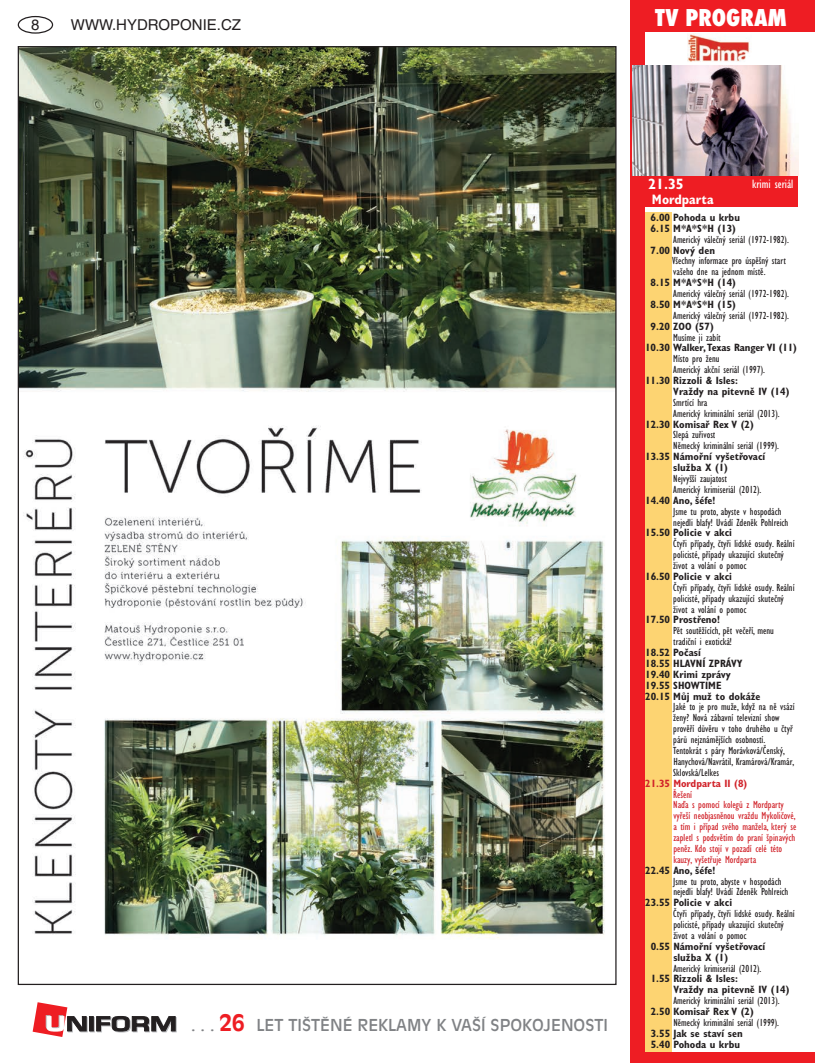
<style>
.page{position:relative;width:815px;height:1063px;background:#fff}
.page>*{position:absolute;margin:0;border:0;box-sizing:border-box;transform-origin:0 0}
.t1{font:800 condensed 22.5px "Futura";color:#fff}
.t2{font:16.25px "Antique Olive CE";color:#808285}
.t3{font:15px "Helvetica CE";color:#231f20}
.t4{font:700 condensed 15px "Gill Sans CE";color:#fff}
.t5{font:700 condensed 13.75px "Gill Sans CE";color:#fff}
.t6{font:condensed 12.5px "Gill Sans CE";color:#fff}
.t7{font:condensed 10.62px/10.9px "Gill Sans CE";color:#231f20}
.t8{font:700 condensed 10.62px/10.9px "Gill Sans CE";color:#231f20}
.t9{font:condensed 10.62px/10.9px "Gill Sans CE";color:#d1232a}
.t10{font:700 condensed 10.62px "Gill Sans CE";color:#d1232a}
.s1{font-weight:700;font-size:22.5px;color:#ee1d23}
</style>
<div class="page">
<div style="left:18px;top:16px;width:35px;height:18px;border:1px solid #231f20;border-radius:50%"></div>
<svg style="left:90px;top:1017px;width:5px;height:15px"></svg>
<svg style="left:89px;top:1016px;width:5px;height:15px"></svg>
<svg style="left:96px;top:1016px;width:81px;height:16px"></svg>
<svg style="left:33px;top:1002px;width:55px;height:35px"></svg>
<div style="left:631px;top:0;width:184px;height:32px;background:#ee1d23"></div>
<div style="left:631px;top:175px;width:166px;height:32px;background:#ee1d23"></div>
<img style="left:687px;top:33px;width:63px;height:29px">
<div style="left:631px;top:0;width:14px;height:1063px;background:#ee1d23"></div>
<div style="left:631px;top:1052px;width:184px;height:11px;background:#ee1d23"></div>
<div style="left:645px;top:213px;width:26px;height:839px;background:#fdd472"></div>
<img style="left:632px;top:66px;width:167px;height:110px">
<img style="left:20px;top:48px;width:595px;height:891px">
<h3 class="t3" style="left:31px;top:16px;width:10px">8</h3>
<h3 class="t3" style="left:71px;top:16px;width:172px">WWW.HYDROPONIE.CZ</h3>
<h1 class="t1" style="left:655px;top:2px;width:133px">TV PROGRAM</h1>
<h2 class="t2" style="left:191px;top:1016px;width:418px">. . . <span class="s1">26</span> LET TIŠTĚNÉ REKLAMY K VAŠÍ SPOKOJENOSTI</h2>
<h3 class="t4" style="left:648px;top:175px;width:37px">21.35</h3>
<p class="t5" style="left:652px;top:191px;width:63px">Mordparta</p>
<p class="t6" style="left:752px;top:176px;width:43px">krimi seriál</p>
<p class="t8" style="left:651px;top:212px;width:91px">6.00 Pohoda u krbu<br>6.15 M*A*S*H (13)</p>
<p class="t7" style="left:673px;top:234px;width:117px">Americký válečný seriál (1972-1982).</p>
<p class="t8" style="left:651px;top:245px;width:66px">7.00 Nový den</p>
<p class="t7" style="left:672px;top:255px;width:115px">Všechny informace pro úspěšný start vašeho dne na jednom místě.</p>
<p class="t8" style="left:651px;top:277px;width:87px">8.15 M*A*S*H (14)</p>
<p class="t7" style="left:673px;top:288px;width:117px">Americký válečný seriál (1972-1982).</p>
<p class="t8" style="left:651px;top:299px;width:87px">8.50 M*A*S*H (15)</p>
<p class="t7" style="left:673px;top:310px;width:117px">Americký válečný seriál (1972-1982).</p>
<p class="t8" style="left:651px;top:321px;width:65px">9.20 ZOO (57)</p>
<p class="t7" style="left:673px;top:332px;width:49px">Musíme ji zabít</p>
<p class="t8" style="left:645px;top:342px;width:153px">10.30 Walker, Texas Ranger VI (11)</p>
<p class="t7" style="left:673px;top:353px;width:93px">Místo pro ženu<br>Americký akční seriál (1997).</p>
<p class="t8" style="left:673px;top:375px;width:118px;text-indent:-28px">11.30 Rizzoli &amp; Isles:<br>Vraždy na pitevně IV (14)</p>
<p class="t7" style="left:673px;top:397px;width:108px">Smrtící hra<br>Americký kriminální seriál (2013).</p>
<p class="t8" style="left:645px;top:419px;width:110px">12.30 Komisař Rex V (2)</p>
<p class="t7" style="left:673px;top:430px;width:107px">Slepá zuřivost<br>Německý kriminální seriál (1999).</p>
<p class="t8" style="left:673px;top:451px;width:94px;text-indent:-28px">13.35 Námořní vyšetřovací služba X (1)</p>
<p class="t7" style="left:673px;top:473px;width:90px">Nejvyšší zaujatost<br>Americký krimiseriál (2012).</p>
<p class="t8" style="left:645px;top:495px;width:72px">14.40 Ano, šéfe!</p>
<p class="t7" style="left:673px;top:506px;width:117px">Jsme tu proto, abyste v hospodách nejedli blafy! Uvádí Zdeněk Pohlreich</p>
<p class="t8" style="left:645px;top:527px;width:88px">15.50 Policie v akci</p>
<p class="t7" style="left:673px;top:538px;width:123px">Čtyři případy, čtyři lidské osudy. Reální policisté, případy ukazující skutečný život a volání o pomoc</p>
<p class="t8" style="left:645px;top:571px;width:88px">16.50 Policie v akci</p>
<p class="t7" style="left:673px;top:582px;width:123px">Čtyři případy, čtyři lidské osudy. Reální policisté, případy ukazující skutečný život a volání o pomoc</p>
<p class="t8" style="left:645px;top:614px;width:76px">17.50 Prostřeno!</p>
<p class="t7" style="left:673px;top:625px;width:102px">Pět soutěžících, pět večeří, menu tradiční i exotická!</p>
<p class="t8" style="left:645px;top:647px;width:117px">18.52 Počasí<br>18.55 HLAVNÍ ZPRÁVY<br>19.40 Krimi zprávy<br>19.55 SHOWTIME<br>20.15 Můj muž to dokáže</p>
<p class="t7" style="left:673px;top:702px;width:123px">Jaké to je pro muže, když na ně vsází ženy? Nová zábavní televizní show prověří důvěru v toho druhého u čtyř párů nejznámějších osobností.<br>Tentokrát s páry Morávková/Čenský, Hanychová/Navrátil, Kramárová/Kramár, Sklovská/Lelkes</p>
<p class="t10" style="left:645px;top:777px;width:104px">21.35 Mordparta II (8)</p>
<p class="t9" style="left:673px;top:789px;width:125px">Řešení<br>Naďa s pomocí kolegů z Mordparty vyřeší neobjasněnou vraždu Mykoličové, a tím i případ svého manžela, který se zapletl s podsvětím do praní špinavých peněz. Kdo stojí v pozadí celé této kauzy, vyšetřuje Mordparta</p>
<p class="t8" style="left:645px;top:865px;width:72px">22.45 Ano, šéfe!</p>
<p class="t7" style="left:673px;top:876px;width:117px">Jsme tu proto, abyste v hospodách nejedli blafy! Uvádí Zdeněk Pohlreich</p>
<p class="t8" style="left:645px;top:897px;width:88px">23.55 Policie v akci</p>
<p class="t7" style="left:673px;top:908px;width:123px">Čtyři případy, čtyři lidské osudy. Reální policisté, případy ukazující skutečný život a volání o pomoc</p>
<p class="t8" style="left:673px;top:941px;width:94px;text-indent:-23px">0.55 Námořní vyšetřovací služba X (1)</p>
<p class="t7" style="left:673px;top:963px;width:90px">Americký krimiseriál (2012).</p>
<p class="t8" style="left:673px;top:973px;width:118px;text-indent:-23px">1.55 Rizzoli &amp; Isles:<br>Vraždy na pitevně IV (14)</p>
<p class="t7" style="left:673px;top:995px;width:108px">Americký kriminální seriál (2013).</p>
<p class="t8" style="left:651px;top:1006px;width:105px">2.50 Komisař Rex V (2)</p>
<p class="t7" style="left:673px;top:1017px;width:107px">Německý kriminální seriál (1999).</p>
<p class="t8" style="left:651px;top:1028px;width:93px">3.55 Jak se staví sen<br>5.40 Pohoda u krbu</p>
</div>
